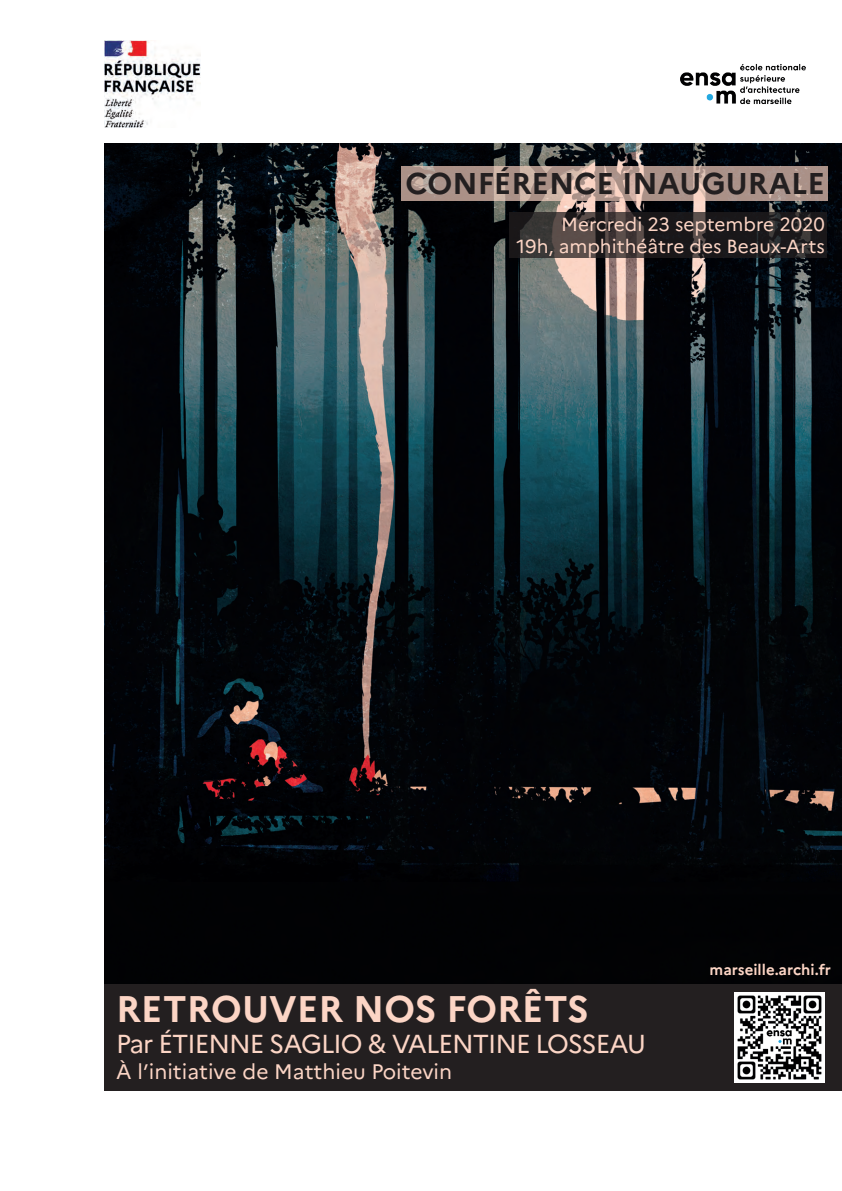
<style>
.page{position:relative;width:842px;height:1191px;background:#fff}
.page>*{position:absolute;margin:0;border:0;box-sizing:border-box;transform-origin:0 0}
.t1{font:700 37px "Marianne";color:#fcd5c5}
.t2{font:700 30px "Marianne";color:#231f20}
.t3{font:26px "Marianne";letter-spacing:-.04em;color:#fcd5c5}
.t4{font:21px "Marianne";color:#fcd5c5}
.t5{font:19px/22.8px "Marianne";color:#fcd5c5;text-align:right}
.t6{font:700 15px "Marianne";color:#fcd5c5}
</style>
<div class="page">
<img style="left:105px;top:143px;width:737px;height:841px">
<div style="left:105px;top:984px;width:737px;height:106px;background:#231f20"></div>
<img style="left:734px;top:992px;width:90px;height:90px">
<img style="left:105px;top:41px;width:96px;height:86px">
<img style="left:681px;top:64px;width:125px;height:40px">
<svg style="left:510px;top:212px;width:317px;height:45px;background:#2d2829"></svg>
<svg style="left:401px;top:166px;width:426px;height:34px;background:#b69c92"></svg>
<h2 class="t2" style="left:405px;top:165px;width:421px">CONFÉRENCE INAUGURALE</h2>
<p class="t5" style="left:516px;top:212px;width:310px">Mercredi 23 septembre 2020<br>19h, amphithéâtre des Beaux-Arts</p>
<h1 class="t1" style="left:116px;top:986px;width:474px">RETROUVER NOS FORÊTS</h1>
<h3 class="t3" style="left:116px;top:1028px;width:531px">Par ÉTIENNE SAGLIO &amp; VALENTINE LOSSEAU</h3>
<p class="t4" style="left:116px;top:1058px;width:337px">À l’initiative de Matthieu Poitevin</p>
<p class="t6" style="left:709px;top:960px;width:123px">marseille.archi.fr</p>
</div>
